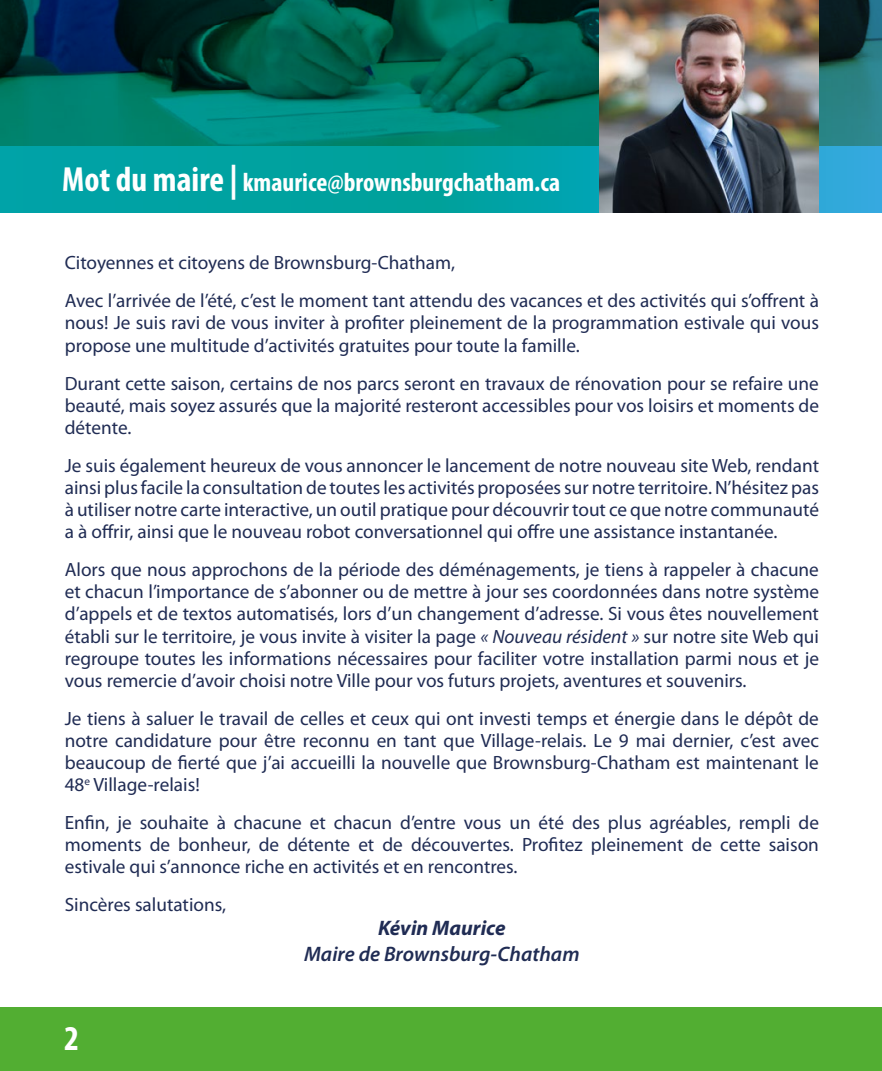
<style>
.page{position:relative;width:882px;height:1071px;background:#fff}
.page>*{position:absolute;margin:0;border:0;box-sizing:border-box;transform-origin:0 0}
.t1{font:700 condensed 35px "Myriad Pro";color:#fff}
.t2{font:700 condensed 26.25px "Myriad Pro";color:#fff}
.t3{font:italic 600 21px "Myriad Pro";color:#202c54}
.t4{font:italic 700 21px "Myriad Pro";color:#202c54}
.Texte_de_base{font:19.25px/22.2px "Myriad Pro";color:#202c54;text-align:justify}
.s1{font-size:35px}
.s2{font-style:italic}
</style>
<div class="page">
<svg style="left:0;top:0;width:882px;height:146px;background:#046057"></svg>
<svg style="left:0;top:146px;width:882px;height:67px;background:#05a2a8"></svg>
<img style="left:600px;top:0;width:218px;height:213px">
<div style="left:0;top:1008px;width:882px;height:63px;background:#52ae32"></div>
<p class="t2" style="left:62px;top:166px;width:500px"><span class="s1">Mot du maire |</span> kmaurice@brownsburgchatham.ca</p>
<p class="Texte_de_base" style="left:65px;top:252px;width:392px">Citoyennes et citoyens de Brownsburg-Chatham,</p>
<p class="Texte_de_base" style="left:65px;top:289px;width:756px">Avec l’arrivée de l’été, c’est le moment tant attendu des vacances et des activités qui s’offrent à nous! Je suis ravi de vous inviter à profiter pleinement de la programmation estivale qui vous propose une multitude d’activités gratuites pour toute la famille.</p>
<p class="Texte_de_base" style="left:65px;top:372px;width:756px">Durant cette saison, certains de nos parcs seront en travaux de rénovation pour se refaire une beauté, mais soyez assurés que la majorité resteront accessibles pour vos loisirs et moments de détente.</p>
<p class="Texte_de_base" style="left:65px;top:454px;width:756px">Je suis également heureux de vous annoncer le lancement de notre nouveau site Web, rendant ainsi plus facile la consultation de toutes les activités proposées sur notre territoire. N’hésitez pas à utiliser notre carte interactive, un outil pratique pour découvrir tout ce que notre communauté a à offrir, ainsi que le nouveau robot conversationnel qui offre une assistance instantanée.</p>
<p class="Texte_de_base" style="left:65px;top:558px;width:756px">Alors que nous approchons de la période des déménagements, je tiens à rappeler à chacune et chacun l’importance de s’abonner ou de mettre à jour ses coordonnées dans notre système d’appels et de textos automatisés, lors d’un changement d’adresse. Si vous êtes nouvellement établi sur le territoire, je vous invite à visiter la page <span class="s2">« Nouveau résident »</span> sur notre site Web qui regroupe toutes les informations nécessaires pour faciliter votre installation parmi nous et je vous remercie d’avoir choisi notre Ville pour vos futurs projets, aventures et souvenirs.</p>
<p class="Texte_de_base" style="left:65px;top:707px;width:756px">Je tiens à saluer le travail de celles et ceux qui ont investi temps et énergie dans le dépôt de notre candidature pour être reconnu en tant que Village-relais. Le 9 mai dernier, c’est avec beaucoup de fierté que j’ai accueilli la nouvelle que Brownsburg-Chatham est maintenant le 48<sup>e</sup> Village-relais!</p>
<p class="Texte_de_base" style="left:65px;top:811px;width:756px">Enfin, je souhaite à chacune et chacun d’entre vous un été des plus agréables, rempli de moments de bonheur, de détente et de découvertes. Profitez pleinement de cette saison estivale qui s’annonce riche en activités et en rencontres.</p>
<p class="Texte_de_base" style="left:65px;top:893px;width:163px">Sincères salutations,</p>
<h1 class="t1" style="left:64px;top:1016px;width:16px">2</h1>
<p class="t4" style="left:378px;top:915px;width:129px">Kévin Maurice</p>
<p class="t3" style="left:304px;top:940px;width:277px">Maire de Brownsburg-Chatham</p>
</div>
